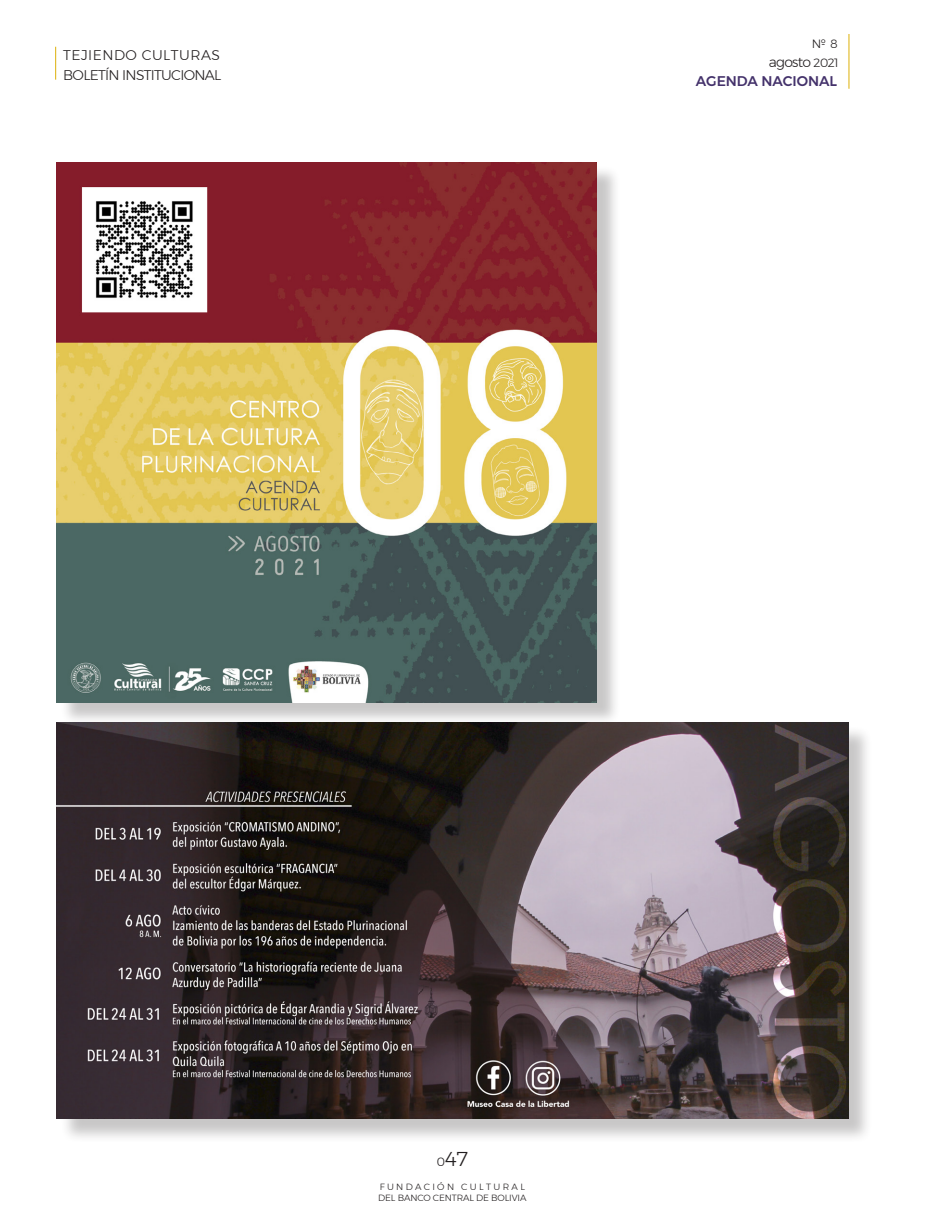
<style>
.page{position:relative;width:933px;height:1224px;background:#fff}
.page>*{position:absolute;margin:0;border:0;box-sizing:border-box;transform-origin:0 0}
.t1{font:300 20px "Montserrat";color:#231f20}
.t2{font:500 14px/19px "Montserrat";color:#44326b;text-align:right}
.t3{font:300 14px "Montserrat";letter-spacing:-.05em;color:#231f20}
.t4{font:300 14px "Montserrat";letter-spacing:.035em;color:#231f20}
.t5{font:300 12px "Montserrat";color:#231f20}
.t6{font:300 9px/10.8px "Montserrat";letter-spacing:-.015em;color:#231f20}
.s1{font-weight:300;color:#231f20}
.s2{font-weight:300;font-size:12px;color:#231f20}
.s3{font-size:12px}
</style>
<div class="page">
<hr style="left:55px;top:47px;width:1px;height:33px;background:#ddb008">
<hr style="left:848px;top:34px;width:1px;height:55px;background:#ddb008">
<div style="left:60px;top:165px;width:560px;height:560px;background:#231f20;opacity:.25"></div>
<img style="left:57px;top:162px;width:540px;height:540px">
<div style="left:60px;top:725px;width:813px;height:418px;background:#231f20;opacity:.25"></div>
<img style="left:57px;top:722px;width:791px;height:396px">
<h3 class="t5" style="left:812px;top:35px;width:28px">№ 8</h3>
<h2 class="t4" style="left:63px;top:45px;width:158px">TEJIENDO CULTURAS</h2>
<h2 class="t3" style="left:63px;top:64px;width:160px">BOLETÍN INSTITUCIONAL</h2>
<h2 class="t2" style="left:696px;top:52px;width:144px"><span class="s1">agosto</span> <span class="s2">2021<br></span>AGENDA NACIONAL</h2>
<h1 class="t1" style="left:436px;top:1144px;width:33px"><span class="s3">0</span>47</h1>
<p class="t6" style="left:378px;top:1181px;width:150px">FUNDACIÓN CULTURAL<br>DEL BANCO CENTRAL DE BOLIVIA</p>
</div>
